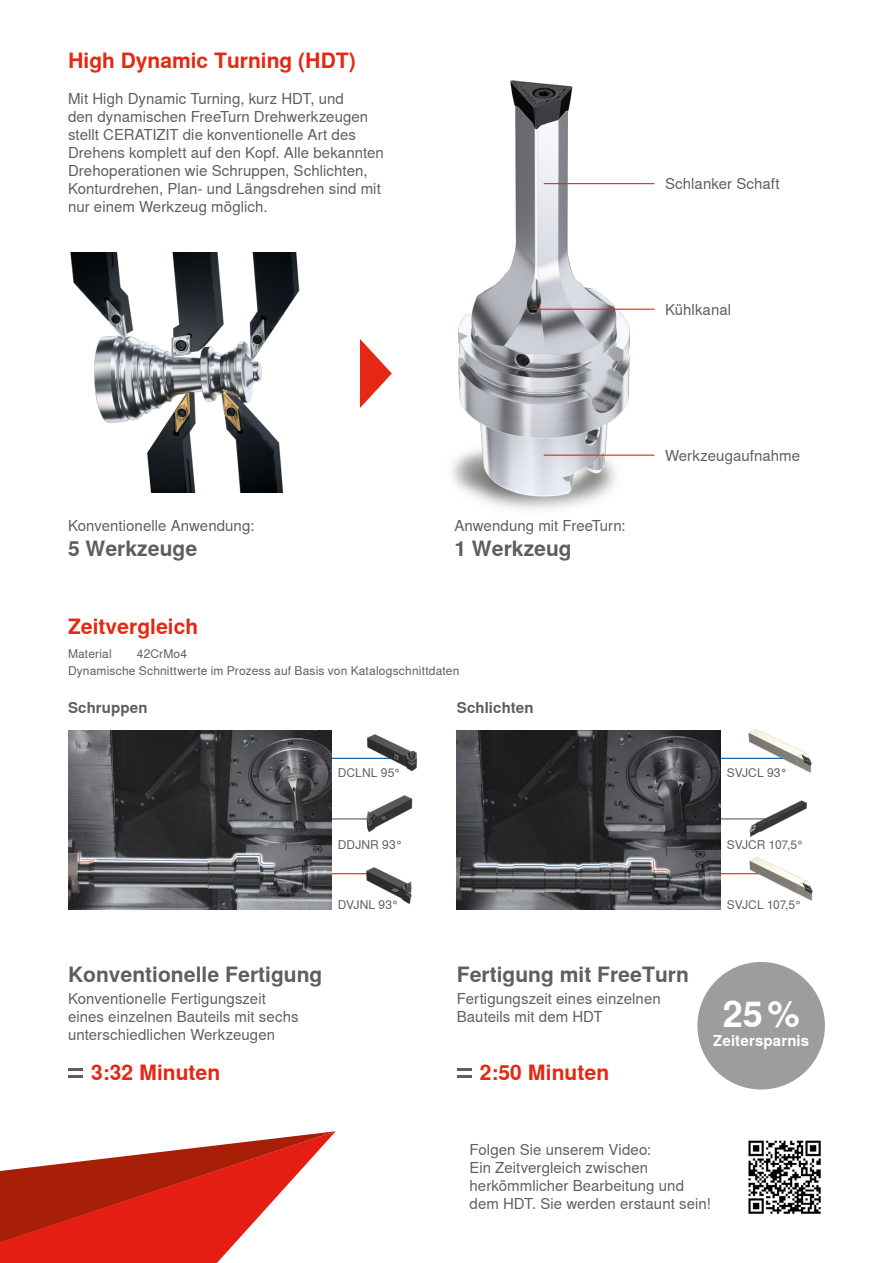
<style>
.page{position:relative;width:893px;height:1263px;background:#fff}
.page>*{position:absolute;margin:0;border:0;box-sizing:border-box;transform-origin:0 0}
.t1{font:700 36px "Ceratizit Sans Global";color:#fff}
.t2{font:700 21px "Nimbus Sans WNT Global";color:#5f5e5e}
.t3{font:700 21px "Nimbus Sans WNT Global";color:#e52713}
.t4{font:15px/18px "Nimbus Sans WNT Global";letter-spacing:.005em;color:#5f5e5e}
.t5{font:700 15px "Nimbus Sans WNT Global";letter-spacing:.01em;color:#5f5e5e}
.t6{font:700 15px "Nimbus Sans WNT Global";letter-spacing:.01em;color:#fff}
.t7{font:12px/17.1px "Nimbus Sans WNT Global";letter-spacing:.01em;color:#5f5e5e}
.t8{font:12px "Nimbus Sans WNT Global";letter-spacing:-.02em;color:#5f5e5e}
</style>
<div class="page">
<img style="left:70px;top:252px;width:230px;height:240px">
<img style="left:452px;top:80px;width:198px;height:430px">
<hr style="left:544px;top:183px;width:110px;height:1px;background:#e52713">
<hr style="left:532px;top:309px;width:122px;height:1px;background:#e52713">
<hr style="left:544px;top:455px;width:110px;height:1px;background:#e52713">
<svg style="left:360px;top:339px;width:32px;height:69px"></svg>
<hr style="left:331px;top:758px;width:70px;height:1px;background:#0056a4">
<hr style="left:720px;top:758px;width:85px;height:1px;background:#0056a4">
<hr style="left:720px;top:818px;width:56px;height:1px;background:#5f5e5e">
<hr style="left:331px;top:818px;width:47px;height:1px;background:#5f5e5e">
<hr style="left:720px;top:873px;width:39px;height:1px;background:#e52713">
<hr style="left:331px;top:873px;width:37px;height:1px;background:#e52713">
<img style="left:457px;top:730px;width:263px;height:179px">
<img style="left:68px;top:730px;width:263px;height:179px">
<img style="left:366px;top:734px;width:52px;height:38px">
<img style="left:366px;top:795px;width:47px;height:37px">
<img style="left:365px;top:867px;width:47px;height:38px">
<img style="left:749px;top:730px;width:62px;height:43px">
<img style="left:750px;top:857px;width:62px;height:43px">
<img style="left:750px;top:800px;width:57px;height:36px">
<svg style="left:68px;top:1069px;width:15px;height:8px"></svg>
<svg style="left:457px;top:1069px;width:14px;height:8px"></svg>
<div style="left:697px;top:962px;width:128px;height:127px;background:#9d9d9c;border-radius:50%"></div>
<svg style="left:0;top:1131px;width:336px;height:132px"></svg>
<img style="left:748px;top:1140px;width:73px;height:74px">
<h2 class="t3" style="left:68px;top:49px;width:289px">High Dynamic Turning (HDT)</h2>
<p class="t4" style="left:68px;top:90px;width:317px">Mit High Dynamic Turning, kurz HDT, und<br>den dynamischen FreeTurn Drehwerkzeugen stellt CERATIZIT die konventionelle Art des Drehens komplett auf den Kopf. Alle bekannten Drehoperationen wie Schruppen, Schlichten, Konturdrehen, Plan- und Längsdrehen sind mit nur einem Werkzeug möglich.</p>
<p class="t4" style="left:665px;top:175px;width:116px">Schlanker Schaft</p>
<p class="t4" style="left:665px;top:300px;width:68px">Kühlkanal</p>
<p class="t4" style="left:68px;top:517px;width:188px">Konventionelle Anwendung:</p>
<p class="t4" style="left:454px;top:517px;width:172px">Anwendung mit FreeTurn:</p>
<h2 class="t2" style="left:68px;top:536px;width:131px">5 Werkzeuge</h2>
<h2 class="t2" style="left:454px;top:536px;width:119px">1 Werkzeug</h2>
<h2 class="t3" style="left:68px;top:615px;width:132px">Zeitvergleich</h2>
<p class="t7" style="left:68px;top:645px;width:393px;text-indent:69px">42CrMo4<br>Dynamische Schnittwerte im Prozess auf Basis von Katalogschnittdaten</p>
<p class="t7" style="left:68px;top:645px;width:45px">Material</p>
<p class="t5" style="left:68px;top:699px;width:81px">Schruppen</p>
<p class="t5" style="left:457px;top:699px;width:78px">Schlichten</p>
<p class="t4" style="left:665px;top:446px;width:136px">Werkzeugaufnahme</p>
<p class="t7" style="left:338px;top:764px;width:65px">DCLNL 95°</p>
<p class="t7" style="left:727px;top:764px;width:62px">SVJCL 93°</p>
<p class="t7" style="left:338px;top:836px;width:66px">DDJNR 93°</p>
<p class="t8" style="left:727px;top:837px;width:78px">SVJCR 107,5°</p>
<p class="t7" style="left:338px;top:897px;width:63px">DVJNL 93°</p>
<p class="t8" style="left:727px;top:898px;width:76px">SVJCL 107,5°</p>
<h2 class="t2" style="left:68px;top:962px;width:256px">Konventionelle Fertigung</h2>
<h2 class="t2" style="left:457px;top:962px;width:234px">Fertigung mit FreeTurn</h2>
<p class="t4" style="left:68px;top:990px;width:232px">Konventionelle Fertigungszeit eines einzelnen Bauteils mit sechs unterschiedlichen Werkzeugen</p>
<p class="t4" style="left:457px;top:990px;width:205px">Fertigungszeit eines einzelnen<br>Bauteils mit dem HDT</p>
<h2 class="t3" style="left:91px;top:1060px;width:131px">3:32 Minuten</h2>
<h2 class="t3" style="left:480px;top:1060px;width:131px">2:50 Minuten</h2>
<h1 class="t1" style="left:723px;top:993px;width:78px">25 %</h1>
<p class="t6" style="left:713px;top:1032px;width:98px">Zeitersparnis</p>
<p class="t4" style="left:470px;top:1141px;width:243px">Folgen Sie unserem Video:<br>Ein Zeitvergleich zwischen herkömmlicher Bearbeitung und dem HDT. Sie werden erstaunt sein!</p>
</div>
